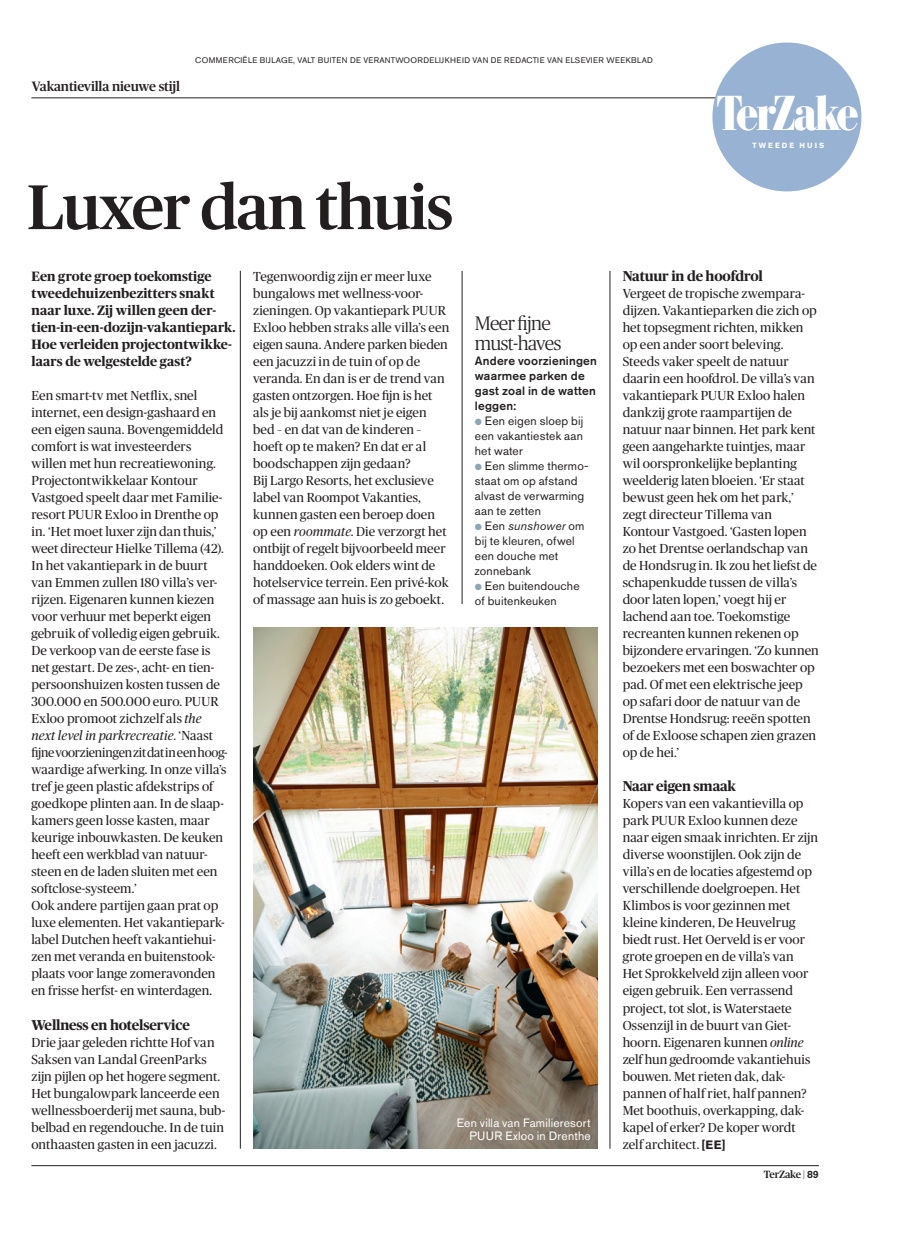
<style>
.page{position:relative;width:904px;height:1255px;background:#fff}
.page>*{position:absolute;margin:0;border:0;box-sizing:border-box;transform-origin:0 0}
.t1{font:500 63px "Publico";letter-spacing:-.02em;color:#231f20}
.t2{font:900 condensed 48.6px "Bauer Bodoni";letter-spacing:-.04em;color:#fff}
.t3{font:300 19.5px/19.5px "Publico";letter-spacing:-.03em;color:#231f20}
.t4{font:700 14.25px "Publico";letter-spacing:-.01em;color:#231f20}
.t5{font:700 13.5px/17px "Publico";color:#231f20}
.t6{font:500 13.5px "Publico";letter-spacing:-.01em;color:#231f20}
.t7{font:13.05px/17px "Publico";color:#231f20}
.t8{font:12px/15px "Akzidenz Grotesk Pro";letter-spacing:.015em;color:#231f20}
.t9{font:500 12px/15px "Akzidenz Grotesk Pro";letter-spacing:.015em;color:#231f20}
.t10{font:12px/13.5px "Akzidenz Grotesk Pro";letter-spacing:.015em;color:#fff;text-align:right}
.t11{font:500 10.5px "Publico";letter-spacing:-.02em;color:#231f20}
.t12{font:8.1px "Akzidenz Grotesk Pro";letter-spacing:.04em;color:#231f20}
.t13{font:700 7.5px "Akzidenz Grotesk Pro";letter-spacing:.27em;color:#fff}
.s1{font-style:italic}
.s2{font-family:"Akzidenz Grotesk Pro";font-weight:700;font-size:12px}
.s3{color:#8aa7b8}
.s4{font-weight:300}
.s5{font-family:"Akzidenz Grotesk Pro"}
</style>
<div class="page">
<hr style="left:31px;top:1165px;width:787px;height:1px;background:#231f20">
<hr style="left:31px;top:98px;width:787px;height:1px;background:#231f20">
<img style="left:253px;top:627px;width:344px;height:521px">
<div style="left:712px;top:43px;width:149px;height:148px;background:#97b2d2;border-radius:50%"></div>
<hr style="left:240px;top:271px;width:1px;height:877px;background:#231f20">
<hr style="left:609px;top:271px;width:1px;height:877px;background:#231f20">
<hr style="left:461px;top:271px;width:1px;height:333px;background:#231f20">
<p class="t6" style="left:32px;top:79px;width:150px">Vakantievilla nieuwe stijl</p>
<p class="t12" style="left:195px;top:54px;width:459px">COMMERCIËLE BIJLAGE, VALT BUITEN DE VERANTWOORDELIJKHEID VAN DE REDACTIE VAN ELSEVIER WEEKBLAD</p>
<h1 class="t1" style="left:27px;top:172px;width:427px">Luxer dan thuis</h1>
<h2 class="t2" style="left:717px;top:85px;width:143px">TerZake</h2>
<p class="t13" style="left:752px;top:141px;width:73px">TWEEDE HUIS</p>
<p class="t5" style="left:31px;top:267px;width:205px">Een grote groep toekomstige tweedehuizenbezitters snakt naar luxe. Zij willen geen der&shy;tien-in-een-dozijn-vakantiepark.<br>Hoe verleiden projectontwikke&shy;laars de welgestelde gast?</p>
<p class="t7" style="left:31px;top:387px;width:197px">Een smart-tv met Netflix, snel internet, een design-gashaard en een eigen sauna. Bovengemiddeld comfort is wat investeerders willen met hun recreatiewoning.<br>Projectontwikkelaar Kontour<br>Vastgoed speelt daar met Familie&shy;resort PUUR Exloo in Drenthe op in. ‘Het moet luxer zijn dan thuis,’ weet directeur Hielke Tillema (42).<br>In het vakantiepark in de buurt van Emmen zullen 180 villa’s ver&shy;rijzen. Eigenaren kunnen kiezen voor verhuur met beperkt eigen gebruik of volledig eigen gebruik.<br>De verkoop van de eerste fase is net gestart. De zes-, acht- en tien&shy;persoonshuizen kosten tussen de<br>300.000 en 500.000 euro. PUUR<br>Exloo promoot zichzelf als <span class="s1">the next level in parkrecreatie</span>. ‘Naast fijne voorzieningen zit dat in een hoog&shy;waardige afwerking. In onze villa’s tref je geen plastic afdekstrips of goedkope plinten aan. In de slaap&shy;kamers geen losse kasten, maar keurige inbouwkasten. De keuken heeft een werkblad van natuur&shy;steen en de laden sluiten met een softclose-systeem.’<br>Ook andere partijen gaan prat op luxe elementen. Het vakantiepark&shy;label Dutchen heeft vakantiehui&shy;zen met veranda en buitenstook&shy;plaats voor lange zomeravonden en frisse herfst- en winterdagen.</p>
<p class="t4" style="left:31px;top:1016px;width:160px">Wellness en hotelservice</p>
<p class="t7" style="left:31px;top:1033px;width:195px">Drie jaar geleden richtte Hof van Saksen van Landal GreenParks zijn pijlen op het hogere segment.<br>Het bungalowpark lanceerde een wellnessboerderij met sauna, bub&shy;belbad en regendouche. In de tuin onthaasten gasten in een jacuzzi.</p>
<p class="t7" style="left:253px;top:268px;width:197px">Tegenwoordig zijn er meer luxe bungalows met wellness-voor&shy;zieningen. Op vakantiepark PUUR<br>Exloo hebben straks alle villa’s een eigen sauna. Andere parken bieden een jacuzzi in de tuin of op de veranda. En dan is er de trend van gasten ontzorgen. Hoe fijn is het als je bij aankomst niet je eigen bed – en dat van de kinderen – hoeft op te maken? En dat er al boodschappen zijn gedaan?<br>Bij Largo Resorts, het exclusieve label van Roompot Vakanties, kunnen gasten een beroep doen op een <span class="s1">roommate</span>. Die verzorgt het ontbijt of regelt bijvoorbeeld meer handdoeken. Ook elders wint de hotelservice terrein. Een privé-kok of massage aan huis is zo geboekt.</p>
<p class="t4" style="left:622px;top:268px;width:142px">Natuur in de hoofdrol</p>
<p class="t7" style="left:622px;top:285px;width:197px">Vergeet de tropische zwempara&shy;dijzen. Vakantieparken die zich op het topsegment richten, mikken op een ander soort beleving.<br>Steeds vaker speelt de natuur daarin een hoofdrol. De villa’s van vakantiepark PUUR Exloo halen dankzij grote raampartijen de natuur naar binnen. Het park kent geen aangeharkte tuintjes, maar wil oorspronkelijke beplanting weelderig laten bloeien. ‘Er staat bewust geen hek om het park,’ zegt directeur Tillema van<br>Kontour Vastgoed. ‘Gasten lopen zo het Drentse oerlandschap van de Hondsrug in. Ik zou het liefst de schapenkudde tussen de villa’s door laten lopen,’ voegt hij er lachend aan toe. Toekomstige recreanten kunnen rekenen op bijzondere ervaringen. ‘Zo kunnen bezoekers met een boswachter op pad. Of met een elektrische jeep op safari door de natuur van de<br>Drentse Hondsrug: reeën spotten of de Exloose schapen zien grazen op de hei.’</p>
<p class="t4" style="left:622px;top:778px;width:115px">Naar eigen smaak</p>
<p class="t7" style="left:622px;top:795px;width:197px">Kopers van een vakantievilla op park PUUR Exloo kunnen deze naar eigen smaak inrichten. Er zijn diverse woonstijlen. Ook zijn de villa’s en de locaties afgestemd op verschillende doelgroepen. Het<br>Klimbos is voor gezinnen met kleine kinderen, De Heuvelrug biedt rust. Het Oerveld is er voor grote groepen en de villa’s van<br>Het Sprokkelveld zijn alleen voor eigen gebruik. Een verrassend project, tot slot, is Waterstaete<br>Ossenzijl in de buurt van Giet&shy;hoorn. Eigenaren kunnen <span class="s1">online </span>zelf hun gedroomde vakantiehuis bouwen. Met rieten dak, dak&shy;pannen of half riet, half pannen?<br>Met boothuis, overkapping, dak&shy;kapel of erker? De koper wordt zelf architect. <span class="s2">[EE]</span></p>
<h3 class="t3" style="left:474px;top:313px;width:88px">Meer fijne must-haves</h3>
<p class="t9" style="left:474px;top:352px;width:123px">Andere voorzieningen waarmee parken de gast zoal in de watten leggen:</p>
<p class="t8" style="left:474px;top:413px;width:110px;text-align:justify"><span class="s3">●</span> Een eigen sloep bij een vakantiestek aan het water</p>
<p class="t8" style="left:474px;top:458px;width:115px"><span class="s3">●</span> Een slimme thermo&shy;staat om op afstand alvast de verwarming aan te zetten</p>
<p class="t8" style="left:474px;top:518px;width:111px"><span class="s3">●</span> Een <span class="s1">sunshower</span> om bij te kleuren, ofwel een douche met zonnebank</p>
<p class="t8" style="left:474px;top:578px;width:106px"><span class="s3">●</span> Een buitendouche of buitenkeuken</p>
<p class="t10" style="left:456px;top:1115px;width:135px">Een villa van Familieresort<br>PUUR Exloo in Drenthe</p>
<p class="t11" style="left:763px;top:1168px;width:57px">TerZake <span class="s4">|</span> <span class="s5">89</span></p>
</div>
